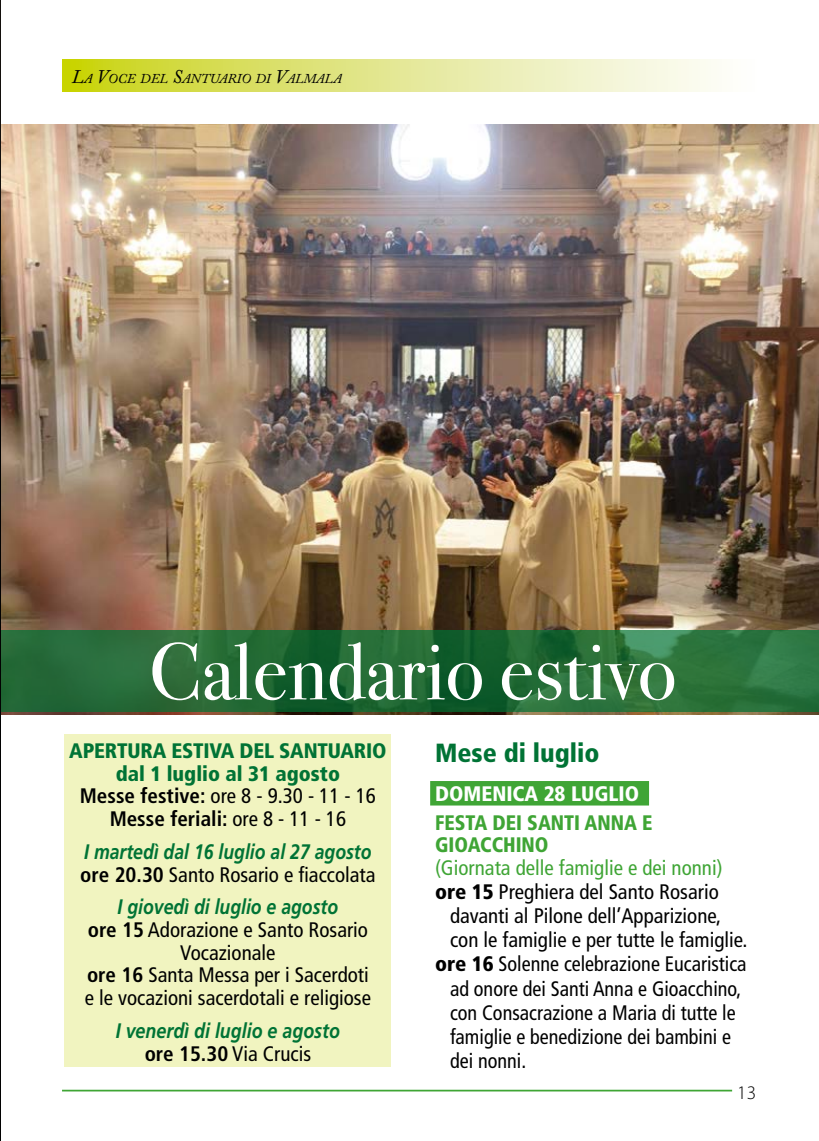
<style>
.page{position:relative;width:819px;height:1141px;background:#fff}
.page>*{position:absolute;margin:0;border:0;box-sizing:border-box;transform-origin:0 0}
.t1{font:80.85px "Bodoni Svty Two ITCTT";color:#fff}
.t2{font:900 condensed 26.25px "Frutiger LT Std";color:#007335}
.t3{font:condensed 21px/22.8px "Frutiger LT Std";color:#000;text-align:center}
.t4{font:condensed 21px "Frutiger LT Std";color:#000;scale:.96 1}
.t5{font:900 condensed 21px/22.8px "Frutiger LT Std";letter-spacing:-.01em;color:#007335;text-align:center}
.t6{font:italic 700 21px/22.8px "Frutiger LT Std";color:#007335;scale:.84 1}
.t7{font:italic 700 21px/22.8px "Frutiger LT Std";color:#007335;text-align:center;scale:.85 1}
.t8{font:condensed 21px "Frutiger LT Std";color:#3fa535}
.t9{font:900 condensed 21px/22.4px "Frutiger LT Std";color:#3fa535;scale:.92 1}
.t10{font:900 condensed 21px "Frutiger LT Std";color:#fff}
.t11{font:300 19.25px "Myriad Pro";color:#000}
.t12{font:italic 13.47px "Adobe Caslon Pro";color:#000}
.s1{font-size:19.25px}
.s2{font-weight:700;color:#000}
.s3{font-weight:400;color:#000}
.s4{font-style:normal;font-stretch:condensed;color:#000}
.s5{font-weight:400;font-style:normal;font-stretch:condensed;color:#000}
.s6{font-weight:700;font-style:italic;font-stretch:normal;color:#007335}
.s7{font-weight:700}
.s8{font-weight:900}
</style>
<div class="page">
<hr style="left:62px;top:1090px;width:670px;height:1px;background:#3fa535">
<svg style="left:62px;top:60px;width:657px;height:32px;background:#e2e78c"></svg>
<img style="left:1px;top:124px;width:818px;height:590px">
<svg style="left:1px;top:630px;width:818px;height:81px;background:#256b38"></svg>
<div style="left:64px;top:734px;width:326px;height:333px;background:#f1f4c0"></div>
<img style="left:0;top:1px;width:1px;height:1139px">
<div style="left:430px;top:781px;width:219px;height:24px;background:#3fa535"></div>
<p class="t12" style="left:72px;top:70px;width:271px"><span class="s1">L</span>A <span class="s1">V</span>OCE DEL <span class="s1">S</span>ANTUARIO DI <span class="s1">V</span>ALMALA</p>
<h1 class="t1" style="left:149px;top:606px;width:529px">Calendario estivo</h1>
<p class="t5" style="left:69px;top:739px;width:319px">APERTURA ESTIVA DEL SANTUARIO dal 1 luglio al 31 agosto<br><span class="s2">Messe festive:</span> <span class="s3">ore 8 - 9.30 - 11 - 16<br></span><span class="s2">Messe feriali:</span> <span class="s3">ore 8 - 11 - 16</span></p>
<p class="t6" style="left:80px;top:840px;width:353px">I martedì dal 16 luglio al 27 agosto <span class="s4">ore 20.30</span> <span class="s5">Santo Rosario e fiaccolata</span></p>
<p class="t3" style="left:85px;top:896px;width:288px"><span class="s6">I giovedì di luglio e agosto<br></span><span class="s7">ore 15</span> Adorazione e Santo Rosario<br>Vocazionale<br><span class="s7">ore 16</span> Santa Messa per i Sacerdoti e le vocazioni sacerdotali e religiose</p>
<p class="t7" style="left:116px;top:1019px;width:265px">I venerdì di luglio e agosto <span class="s4">ore 15.30</span> <span class="s5">Via Crucis</span></p>
<p class="t2" style="left:435px;top:737px;width:166px">Mese di luglio</p>
<p class="t10" style="left:435px;top:781px;width:205px">DOMENICA 28 LUGLIO</p>
<p class="t9" style="left:435px;top:811px;width:238px">FESTA DEI SANTI ANNA E<br>GIOACCHINO</p>
<p class="t8" style="left:435px;top:855px;width:289px">(Giornata delle famiglie e dei nonni)</p>
<p class="t3" style="left:435px;top:880px;width:285px"><span class="s8">ore 15</span> Preghiera del Santo Rosario</p>
<p class="t3" style="left:450px;top:905px;width:272px">davanti al Pilone dell’Apparizione,</p>
<p class="t3" style="left:450px;top:929px;width:299px">con le famiglie e per tutte le famiglie.</p>
<p class="t4" style="left:435px;top:952px;width:326px"><span class="s8">ore 16</span> Solenne celebrazione Eucaristica</p>
<p class="t4" style="left:450px;top:976px;width:305px">ad onore dei Santi Anna e Gioacchino,</p>
<p class="t4" style="left:450px;top:1000px;width:299px">con Consacrazione a Maria di tutte le</p>
<p class="t4" style="left:450px;top:1024px;width:294px">famiglie e benedizione dei bambini e</p>
<p class="t4" style="left:450px;top:1048px;width:81px">dei nonni.</p>
<p class="t11" style="left:737px;top:1081px;width:20px">13</p>
</div>
